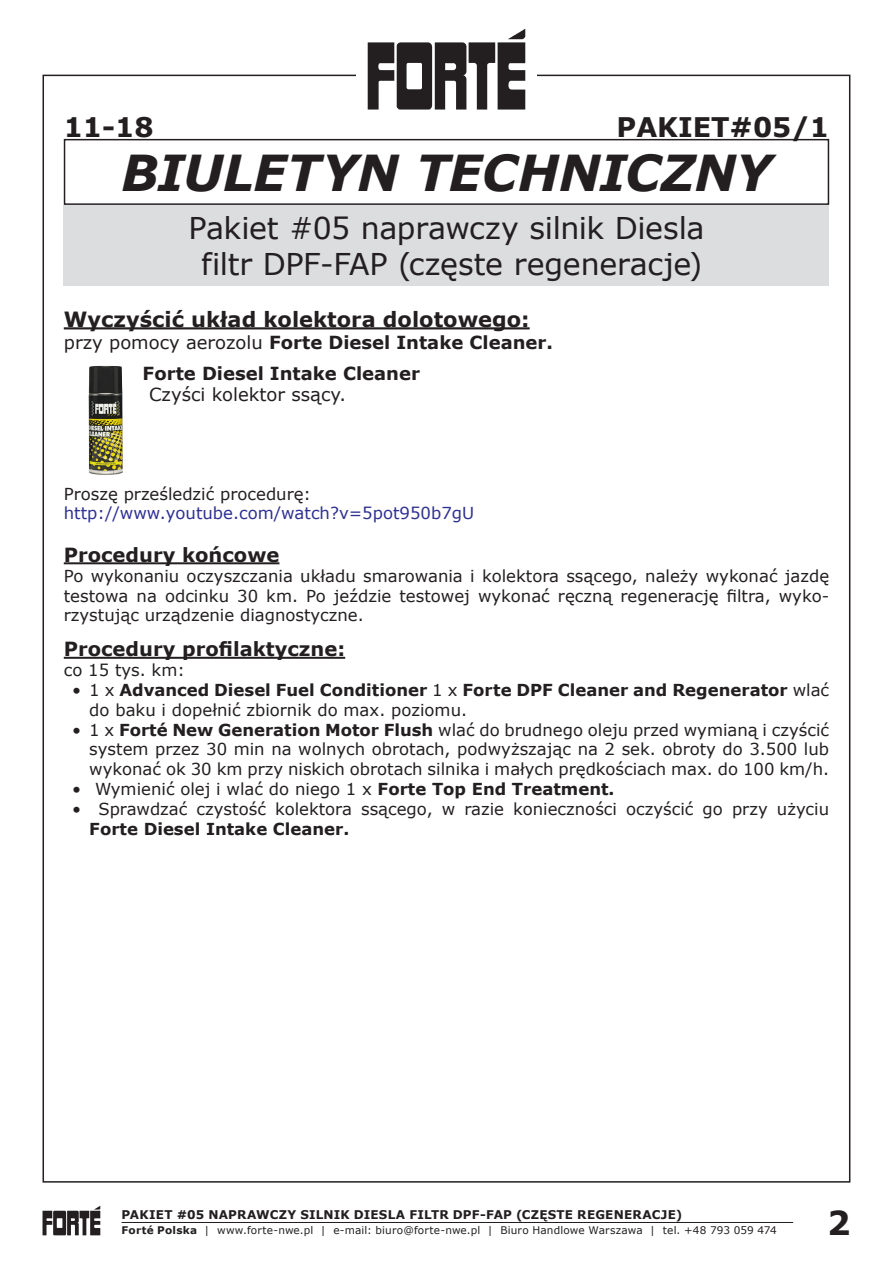
<style>
.page{position:relative;width:893px;height:1263px;background:#fff}
.page>*{position:absolute;margin:0;border:0;box-sizing:border-box;transform-origin:0 0}
.t1{font:italic 700 49.5px "Verdana";letter-spacing:-.015em;color:#231f20}
.t2{font:700 33px "Verdana";color:#231f20}
.t3{font:30px "Verdana";letter-spacing:-.01em;color:#231f20}
.t4{font:700 27px "Verdana";color:#231f20}
.t5{font:700 21px "Verdana";color:#231f20}
.t6{font:700 19.5px "Verdana";color:#231f20}
.t7{font:700 18px "Verdana";color:#231f20}
.t8{font:18px "Verdana";color:#231f20}
.t9{font:16.5px/19.8px "Verdana";color:#231f20;text-align:justify}
.t10{font:700 16.5px/19.8px "Verdana";color:#231f20}
.t11{font:16.5px "Verdana";color:#2e3092}
.t12{font:700 12px "Verdana";letter-spacing:.015em;color:#231f20}
.t13{font:10.5px "Verdana";letter-spacing:.015em;color:#231f20}
.s1{font-weight:400}
.s2{font-weight:700}
</style>
<div class="page">
<svg style="left:43px;top:1206px;width:57px;height:29px"></svg>
<svg style="left:368px;top:29px;width:157px;height:81px"></svg>
<hr style="left:122px;top:1222px;width:671px;height:1px;background:#231f20">
<div style="left:64px;top:139px;width:765px;height:66px;border:2px solid #231f20"></div>
<img style="left:88px;top:366px;width:35px;height:109px">
<hr style="left:64px;top:327px;width:466px;height:2px;background:#231f20">
<hr style="left:64px;top:657px;width:281px;height:2px;background:#231f20">
<hr style="left:64px;top:562px;width:215px;height:2px;background:#231f20">
<div style="left:64px;top:205px;width:765px;height:81px;background:#dcdddf"></div>
<p class="t4" style="left:64px;top:108px;width:91px">11-18</p>
<p class="t4" style="left:617px;top:108px;width:214px">PAKIET#05/1</p>
<p class="t1" style="left:121px;top:138px;width:652px">BIULETYN TECHNICZNY</p>
<p class="t3" style="left:188px;top:208px;width:518px">Pakiet #05 naprawczy silnik Diesla</p>
<p class="t3" style="left:201px;top:244px;width:503px">filtr DPF-FAP (częste regeneracje)</p>
<p class="t5" style="left:64px;top:304px;width:467px">Wyczyścić układ kolektora dolotowego:</p>
<p class="t7" style="left:64px;top:329px;width:491px"><span class="s1">przy pomocy aerozolu</span> Forte Diesel Intake Cleaner.</p>
<p class="t7" style="left:143px;top:360px;width:279px">Forte Diesel Intake Cleaner</p>
<p class="t8" style="left:149px;top:382px;width:198px">Czyści kolektor ssący.</p>
<p class="t9" style="left:64px;top:484px;width:249px">Proszę prześledzić procedurę:</p>
<p class="t11" style="left:64px;top:502px;width:412px">http://www.youtube.com/watch?v=5pot950b7gU</p>
<p class="t6" style="left:64px;top:541px;width:217px">Procedury końcowe</p>
<p class="t9" style="left:64px;top:566px;width:767px">Po wykonaniu oczyszczania układu smarowania i kolektora ssącego, należy wykonać jazdę testowa na odcinku 30 km. Po jeździe testowej wykonać ręczną regenerację filtra, wyko&shy;rzystując urządzenie diagnostyczne.</p>
<p class="t6" style="left:64px;top:635px;width:283px">Procedury profilaktyczne:</p>
<p class="t9" style="left:64px;top:660px;width:123px">co 15 tys. km:</p>
<p class="t10" style="left:89px;top:680px;width:741px;text-indent:-17px"><span class="s1">• 1 x</span> Advanced Diesel Fuel Conditioner <span class="s1">1 x</span> Forte DPF Cleaner and Regenerator <span class="s1">wlać do baku i dopełnić zbiornik do max. poziomu.</span></p>
<p class="t9" style="left:89px;top:720px;width:741px;text-indent:-17px">• 1 x <span class="s2">Forté New Generation Motor Flush</span> wlać do brudnego oleju przed wymianą i czyścić system przez 30 min na wolnych obrotach, podwyższając na 2 sek. obroty do 3.500 lub wykonać ok 30 km przy niskich obrotach silnika i małych prędkościach max. do 100 km/h.</p>
<p class="t9" style="left:72px;top:779px;width:544px">• Wymienić olej i wlać do niego 1 x <span class="s2">Forte Top End Treatment.</span></p>
<p class="t9" style="left:89px;top:799px;width:741px;text-indent:-17px">• Sprawdzać czystość kolektora ssącego, w razie konieczności oczyścić go przy użyciu<br><span class="s2">Forte Diesel Intake Cleaner.</span></p>
<p class="t12" style="left:122px;top:1206px;width:562px">PAKIET #05 NAPRAWCZY SILNIK DIESLA FILTR DPF-FAP (CZĘSTE REGENERACJE)</p>
<p class="t13" style="left:122px;top:1223px;width:657px"><span class="s2">Forté Polska</span> | www.forte-nwe.pl | e-mail: biuro@forte-nwe.pl | Biuro Handlowe Warszawa | tel. +48 793 059 474</p>
<h2 class="t2" style="left:827px;top:1199px;width:25px">2</h2>
</div>
